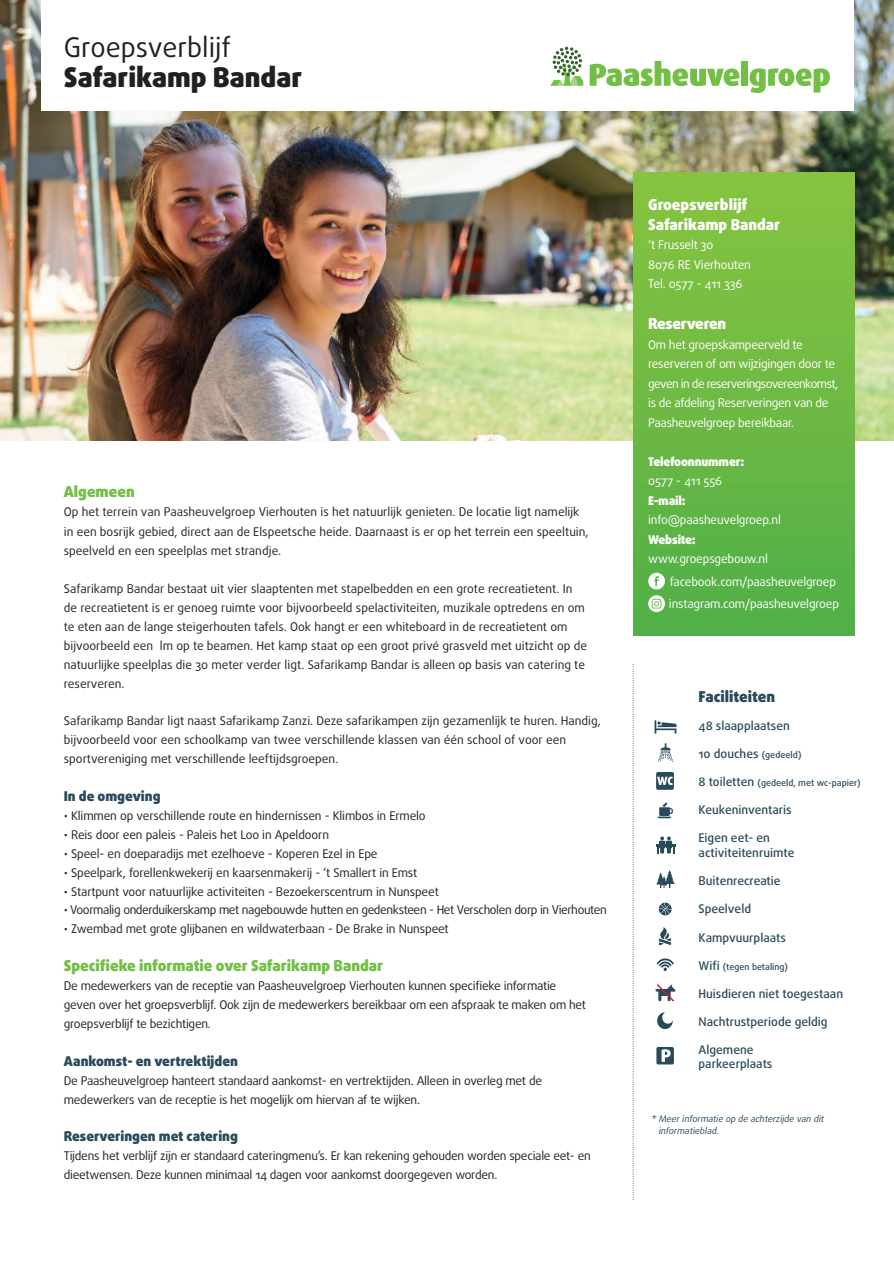
<style>
.page{position:relative;width:894px;height:1263px;background:#fff}
.page>*{position:absolute;margin:0;border:0;box-sizing:border-box;transform-origin:0 0}
.t1{font:900 27.15px "Daxline Pro";color:#231f20}
.t2{font:27.15px "Daxline Pro";color:#231f20}
.t3{font:900 15px "Daxline Pro";color:#71bf44}
.t4{font:900 15px/19.5px "Daxline Pro";color:#fff}
.t5{font:900 15px "Daxline Pro";color:#294a5b}
.t6{font:900 15px "Daxline Pro";letter-spacing:-.02em;color:#fff}
.t7{font:900 13.5px "Daxline Pro";color:#294a5b}
.t8{font:12px/18.9px "Daxline Pro";letter-spacing:-.01em;color:#231f20}
.t9{font:12px/19.5px "Daxline Pro";letter-spacing:-.025em;color:#fff}
.t10{font:500 12px/14.4px "Daxline Pro";color:#294a5b}
.t11{font:12px "Daxline Pro";letter-spacing:-.035em;color:#231f20}
.t12{font:900 12px "Daxline Pro";letter-spacing:-.015em;color:#fff}
.t13{font:500 9px "Daxline Pro";color:#294a5b}
.t14{font:italic 9px/12px "Daxline Pro";color:#294a5b}
.s1{font-size:9px}
.s2{font-size:12px}
</style>
<div class="page">
<svg style="left:632px;top:666px;width:1px;height:534px"></svg>
<img style="left:0;top:0;width:893px;height:440px">
<div style="left:633px;top:172px;width:221px;height:464px;background:linear-gradient(to bottom,#88c440,#51af48)"></div>
<svg style="left:648px;top:595px;width:16px;height:17px"></svg>
<svg style="left:651px;top:599px;width:10px;height:10px"></svg>
<svg style="left:648px;top:573px;width:16px;height:16px"></svg>
<div style="left:41px;top:0;width:813px;height:111px;background:#fff"></div>
<svg style="left:550px;top:46px;width:33px;height:40px"></svg>
<svg style="left:589px;top:61px;width:150px;height:25px"></svg>
<div style="left:740px;top:61px;width:7px;height:25px;background:#71bf44"></div>
<svg style="left:749px;top:68px;width:80px;height:25px"></svg>
<svg style="left:654px;top:720px;width:22px;height:13px"></svg>
<svg style="left:657px;top:743px;width:16px;height:19px"></svg>
<svg style="left:656px;top:870px;width:18px;height:18px"></svg>
<svg style="left:656px;top:958px;width:17px;height:13px"></svg>
<svg style="left:658px;top:902px;width:13px;height:13px"></svg>
<svg style="left:657px;top:1012px;width:15px;height:17px"></svg>
<div style="left:656px;top:1047px;width:17px;height:17px;background:#294a5b;border-radius:2px"></div>
<svg style="left:661px;top:1049px;width:9px;height:13px"></svg>
<hr style="left:655px;top:845px;width:20px;height:2px;background:#294a5b">
<svg style="left:657px;top:836px;width:17px;height:17px"></svg>
<svg style="left:657px;top:802px;width:15px;height:16px"></svg>
<svg style="left:659px;top:927px;width:11px;height:18px"></svg>
<div style="left:656px;top:772px;width:17px;height:18px;background:#294a5b;border-radius:2px"></div>
<svg style="left:657px;top:777px;width:15px;height:8px"></svg>
<svg style="left:655px;top:984px;width:20px;height:18px"></svg>
<h1 class="t2" style="left:64px;top:36px;width:169px">Groepsverblijf</h1>
<h1 class="t1" style="left:64px;top:66px;width:240px">Safarikamp Bandar</h1>
<p class="t3" style="left:64px;top:486px;width:72px">Algemeen</p>
<p class="t8" style="left:64px;top:503px;width:526px;line-height:19.5px">Op het terrein van Paasheuvelgroep Vierhouten is het natuurlijk genieten. De locatie ligt namelijk in een bosrijk gebied, direct aan de Elspeetsche heide. Daarnaast is er op het terrein een speeltuin, speelveld en een speelplas met strandje.</p>
<p class="t8" style="left:64px;top:580px;width:524px">Safarikamp Bandar bestaat uit vier slaaptenten met stapelbedden en een grote recreatietent. In de recreatietent is er genoeg ruimte voor bijvoorbeeld spelactiviteiten, muzikale optredens en om te eten aan de lange steigerhouten tafels. Ook hangt er een whiteboard in de recreatietent om bijvoorbeeld een lm op te beamen. Het kamp staat op een groot privé grasveld met uitzicht op de natuurlijke speelplas die 30 meter verder ligt. Safarikamp Bandar is alleen op basis van catering te reserveren.</p>
<p class="t8" style="left:64px;top:713px;width:538px">Safarikamp Bandar ligt naast Safarikamp Zanzi. Deze safarikampen zijn gezamenlijk te huren. Handig, bijvoorbeeld voor een schoolkamp van twee verschillende klassen van één school of voor een sportvereniging met verschillende leeftijdsgroepen.</p>
<p class="t7" style="left:64px;top:791px;width:98px">In de omgeving</p>
<p class="t8" style="left:64px;top:807px;width:363px">• Klimmen op verschillende route en hindernissen - Klimbos in Ermelo</p>
<p class="t8" style="left:64px;top:826px;width:266px">• Reis door een paleis - Paleis het Loo in Apeldoorn</p>
<p class="t8" style="left:64px;top:845px;width:315px">• Speel- en doeparadijs met ezelhoeve - Koperen Ezel in Epe</p>
<p class="t8" style="left:64px;top:864px;width:355px">• Speelpark, forellenkwekerij en kaarsenmakerij - ‘t Smallert in Emst</p>
<p class="t8" style="left:64px;top:883px;width:376px">• Startpunt voor natuurlijke activiteiten - Bezoekerscentrum in Nunspeet</p>
<p class="t11" style="left:64px;top:905px;width:544px">• Voormalig onderduikerskamp met nagebouwde hutten en gedenksteen - Het Verscholen dorp in Vierhouten</p>
<p class="t8" style="left:64px;top:921px;width:386px">• Zwembad met grote glijbanen en wildwaterbaan - De Brake in Nunspeet</p>
<p class="t3" style="left:64px;top:959px;width:320px">Specifieke informatie over Safarikamp Bandar</p>
<p class="t8" style="left:64px;top:977px;width:523px">De medewerkers van de receptie van Paasheuvelgroep Vierhouten kunnen specifieke informatie geven over het groepsverblijf. Ook zijn de medewerkers bereikbaar om een afspraak te maken om het groepsverblijf te bezichtigen.</p>
<p class="t7" style="left:64px;top:1055px;width:175px">Aankomst- en vertrektijden</p>
<p class="t8" style="left:64px;top:1072px;width:479px">De Paasheuvelgroep hanteert standaard aankomst- en vertrektijden. Alleen in overleg met de medewerkers van de receptie is het mogelijk om hiervan af te wijken.</p>
<p class="t7" style="left:64px;top:1131px;width:175px">Reserveringen met catering</p>
<p class="t8" style="left:64px;top:1147px;width:528px">Tijdens het verblijf zijn er standaard cateringmenu’s. Er kan rekening gehouden worden speciale eet- en dieetwensen. Deze kunnen minimaal 14 dagen voor aankomst doorgegeven worden.</p>
<p class="t4" style="left:648px;top:196px;width:133px">Groepsverblijf<br>Safarikamp Bandar</p>
<p class="t9" style="left:648px;top:236px;width:104px">‘t Frusselt 30<br>8076 RE Vierhouten<br>Tel. 0577 - 411 336</p>
<p class="t6" style="left:648px;top:318px;width:79px">Reserveren</p>
<p class="t9" style="left:648px;top:336px;width:191px">Om het groepskampeerveld te reserveren of om wijzigingen door te geven in de reserveringsovereenkomst, is de afdeling Reserveringen van de Paasheuvelgroep bereikbaar.</p>
<p class="t12" style="left:648px;top:456px;width:97px">Telefoonnummer:</p>
<p class="t9" style="left:648px;top:472px;width:76px">0577 - 411 556</p>
<p class="t12" style="left:648px;top:495px;width:39px">E-mail:</p>
<p class="t9" style="left:648px;top:511px;width:134px">info@paasheuvelgroep.nl</p>
<p class="t12" style="left:648px;top:534px;width:49px">Website:</p>
<p class="t9" style="left:668px;top:549px;width:171px;line-height:22.5px;text-indent:-21px">www.groepsgebouw.nl facebook.com/paasheuvelgroep instagram.com/paasheuvelgroep</p>
<p class="t5" style="left:698px;top:691px;width:78px">Faciliteiten</p>
<p class="t10" style="left:698px;top:720px;width:93px">48 slaapplaatsen</p>
<p class="t10" style="left:698px;top:748px;width:104px">10 douches <span class="s1">(gedeeld)</span></p>
<p class="t13" style="left:698px;top:779px;width:163px"><span class="s2">8 toiletten</span> (gedeeld, met wc-papier)</p>
<p class="t10" style="left:698px;top:804px;width:95px">Keukeninventaris</p>
<p class="t10" style="left:698px;top:832px;width:97px">Eigen eet- en activiteitenruimte</p>
<p class="t10" style="left:698px;top:874px;width:83px">Buitenrecreatie</p>
<p class="t10" style="left:698px;top:902px;width:54px">Speelveld</p>
<p class="t10" style="left:698px;top:931px;width:89px">Kampvuurplaats</p>
<p class="t13" style="left:698px;top:963px;width:91px"><span class="s2">Wifi</span> (tegen betaling)</p>
<p class="t10" style="left:698px;top:987px;width:146px">Huisdieren niet toegestaan</p>
<p class="t10" style="left:698px;top:1015px;width:130px">Nachtrustperiode geldig</p>
<p class="t10" style="left:698px;top:1043px;width:75px">Algemene parkeerplaats</p>
<p class="t14" style="left:658px;top:1113px;width:168px;text-indent:-8px">* Meer informatie op de achterzijde van dit informatieblad.</p>
</div>
